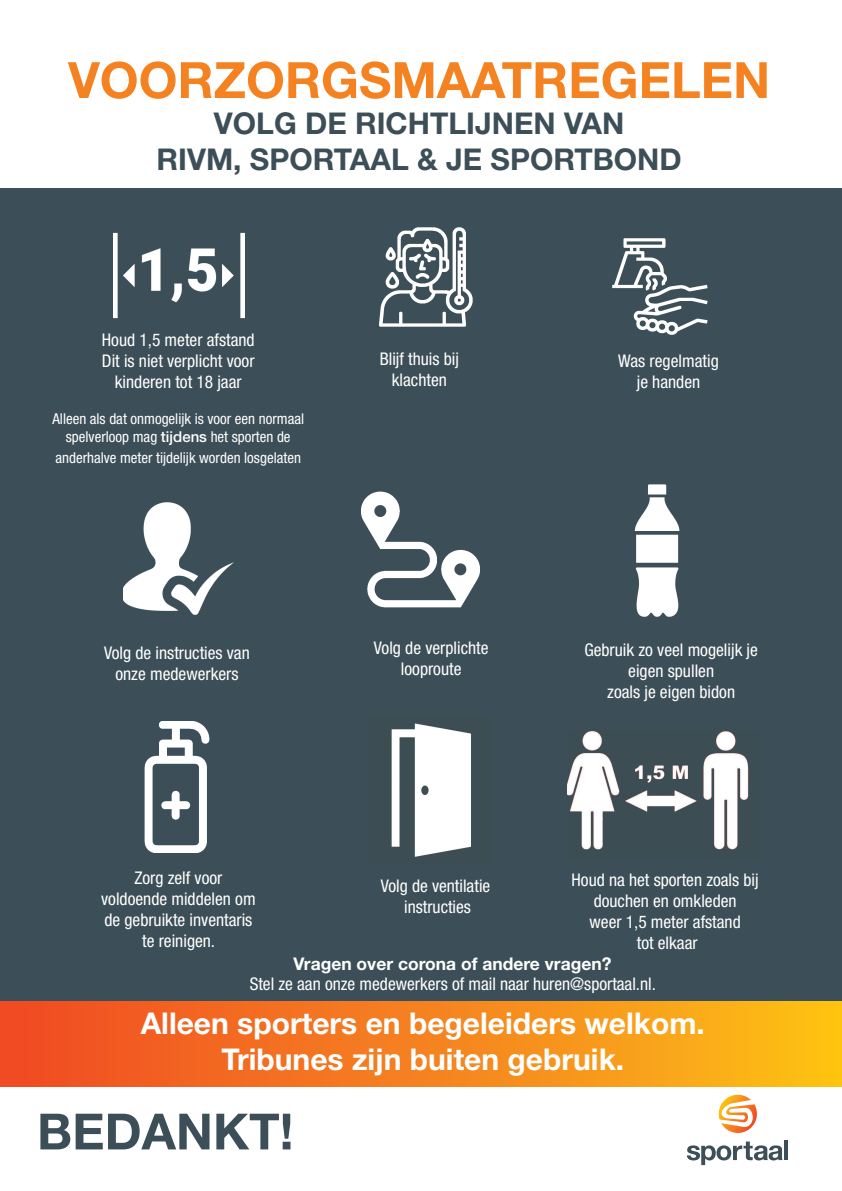
<style>
.page{position:relative;width:842px;height:1191px;background:#fff}
.page>*{position:absolute;margin:0;border:0;box-sizing:border-box;transform-origin:0 0}
.t1{font:700 50px "Helvetica Neue LT Std";color:#f58220}
.t2{font:700 50px "Helvetica Neue LT Std";color:#3c4e57}
.t3{font:700 30px/36px "Helvetica Neue LT Std";color:#fff;text-align:center}
.t4{font:700 30px/36px "Helvetica Neue LT Std";color:#3c4e57;text-align:center}
.t5{font:condensed 17.5px/21px "Helvetica Neue LT Std";color:#fff;text-align:center}
.t6{font:700 17.5px "Helvetica Neue LT Std";color:#fff}
.t7{font:condensed 15px/18px "Helvetica Neue LT Std";color:#fff;text-align:center}
.s1{font-weight:500;font-stretch:normal}
</style>
<div class="page">
<div style="left:0;top:188px;width:842px;height:868px;background:#3c4e57"></div>
<img style="left:113px;top:232px;width:132px;height:87px">
<img style="left:361px;top:491px;width:118px;height:117px">
<img style="left:144px;top:721px;width:66px;height:131px">
<img style="left:123px;top:502px;width:111px;height:112px">
<img style="left:634px;top:485px;width:46px;height:131px">
<svg style="left:718px;top:1094px;width:39px;height:39px"></svg>
<svg style="left:687px;top:1141px;width:95px;height:24px"></svg>
<hr style="left:784px;top:1140px;width:4px;height:20px;background:#3c4e57">
<img style="left:379px;top:227px;width:94px;height:100px">
<img style="left:612px;top:238px;width:96px;height:97px">
<img style="left:391px;top:723px;width:80px;height:134px">
<img style="left:568px;top:731px;width:181px;height:119px">
<div style="left:0;top:1001px;width:842px;height:85px;background:linear-gradient(to right,#ef4825,#fcbf16)"></div>
<h1 class="t1" style="left:68px;top:49px;width:703px">VOORZORGSMAATREGELEN</h1>
<h2 class="t4" style="left:157px;top:105px;width:527px">VOLG DE RICHTLIJNEN VAN<br>RIVM, SPORTAAL &amp; JE SPORTBOND</h2>
<p class="t5" style="left:102px;top:329px;width:154px">Houd 1,5 meter afstand<br>Dit is niet verplicht voor kinderen tot 18 jaar</p>
<p class="t7" style="left:52px;top:409px;width:253px">Alleen als dat onmogelijk is voor een normaal spelverloop mag <span class="s1">tijdens</span> het sporten de</p>
<p class="t7" style="left:55px;top:448px;width:247px">anderhalve meter tijdelijk worden losgelaten</p>
<p class="t5" style="left:380px;top:348px;width:81px">Blijf thuis bij klachten</p>
<p class="t5" style="left:618px;top:350px;width:102px">Was regelmatig je handen</p>
<p class="t5" style="left:374px;top:637px;width:116px">Volg de verplichte looproute</p>
<p class="t5" style="left:104px;top:642px;width:147px">Volg de instructies van onze medewerkers</p>
<p class="t5" style="left:584px;top:639px;width:175px">Gebruik zo veel mogelijk je eigen spullen<br>zoals je eigen bidon</p>
<p class="t5" style="left:101px;top:867px;width:156px">Zorg zelf voor voldoende middelen om de gebruikte inventaris te reinigen.</p>
<p class="t5" style="left:381px;top:875px;width:111px">Volg de ventilatie instructies</p>
<p class="t5" style="left:572px;top:869px;width:189px">Houd na het sporten zoals bij douchen en omkleden<br>weer 1,5 meter afstand<br>tot elkaar</p>
<p class="t6" style="left:293px;top:952px;width:319px">Vragen over corona of andere vragen?</p>
<p class="t5" style="left:250px;top:973px;width:408px">Stel ze aan onze medewerkers of mail naar huren@sportaal.nl.</p>
<h2 class="t3" style="left:141px;top:1005px;width:566px">Alleen sporters en begeleiders welkom.<br>Tribunes zijn buiten gebruik.</h2>
<h1 class="t2" style="left:37px;top:1100px;width:258px">BEDANKT!</h1>
</div>
